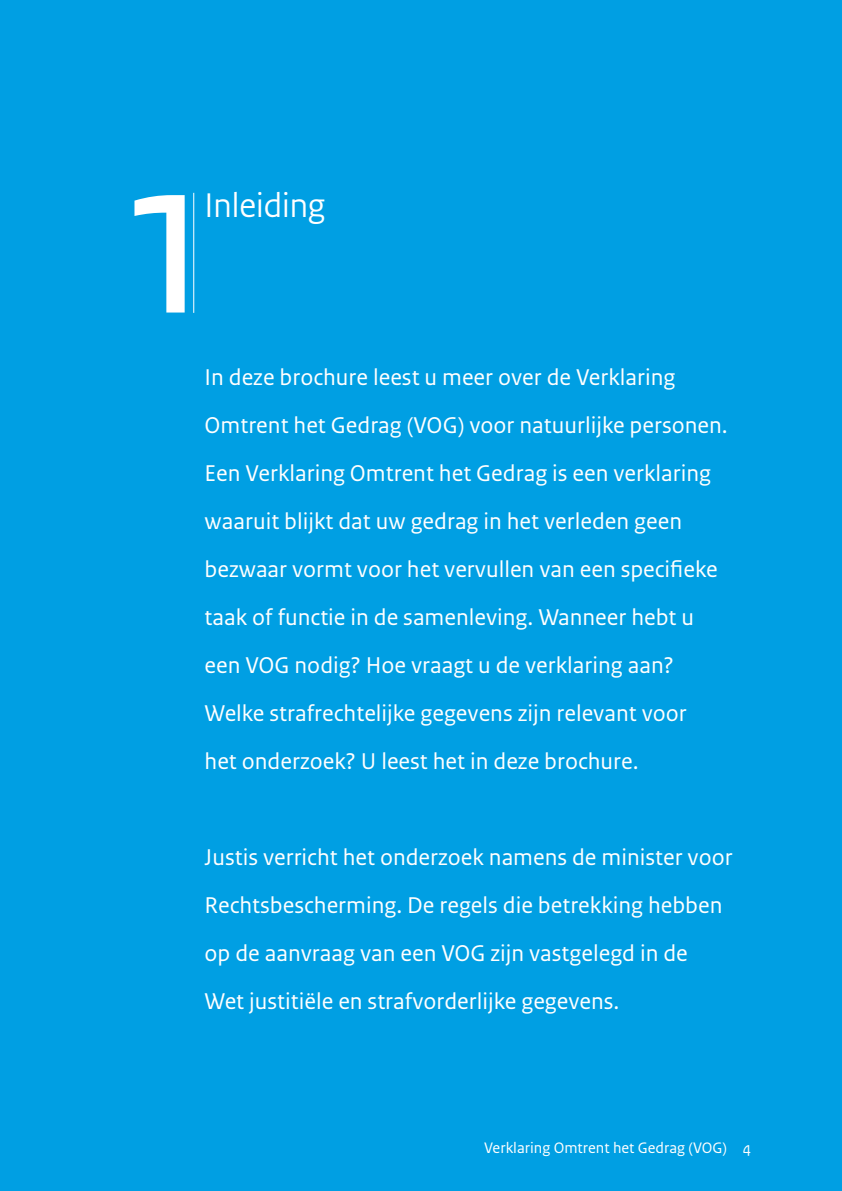
<style>
.page{position:relative;width:842px;height:1191px;background:#009fe3}
.page>*{position:absolute;margin:0;border:0;box-sizing:border-box;transform-origin:0 0}
.H2_Kop_cijfer{font:240px "Rijksoverheid Sans Text";color:#fff}
.H2_RO_Kop{font:36px "Rijksoverheid Sans Heading";color:#fff}
.Intro_diap{font:24px/48px "Rijksoverheid Sans Text";color:#fff}
.t1{font:16px "Rijksoverheid Sans Text";color:#fff}
</style>
<div class="page">
<hr style="left:193px;top:193px;width:1px;height:120px;background:#fff">
<h2 class="H2_Kop_cijfer" style="left:126px;top:97px;width:89px">1</h2>
<h2 class="H2_RO_Kop" style="left:205px;top:184px;width:122px">Inleiding</h2>
<p class="Intro_diap" style="left:205px;top:353px;width:525px">In deze brochure leest u meer over de Verklaring Omtrent het Gedrag (VOG) voor natuurlijke personen.<br>Een Verklaring Omtrent het Gedrag is een verklaring waaruit blijkt dat uw gedrag in het verleden geen bezwaar vormt voor het vervullen van een specifieke taak of functie in de samenleving. Wanneer hebt u een VOG nodig? Hoe vraagt u de verklaring aan?<br>Welke strafrechtelijke gegevens zijn relevant voor<br>het onderzoek? U leest het in deze brochure.</p>
<p class="Intro_diap" style="left:205px;top:833px;width:529px">Justis verricht het onderzoek namens de minister voor Rechtsbescherming. De regels die betrekking hebben op de aanvraag van een VOG zijn vastgelegd in de Wet justitiële en strafvorderlijke gegevens.</p>
<p class="t1" style="left:484px;top:1138px;width:269px">Verklaring Omtrent het Gedrag (VOG) 4</p>
</div>
